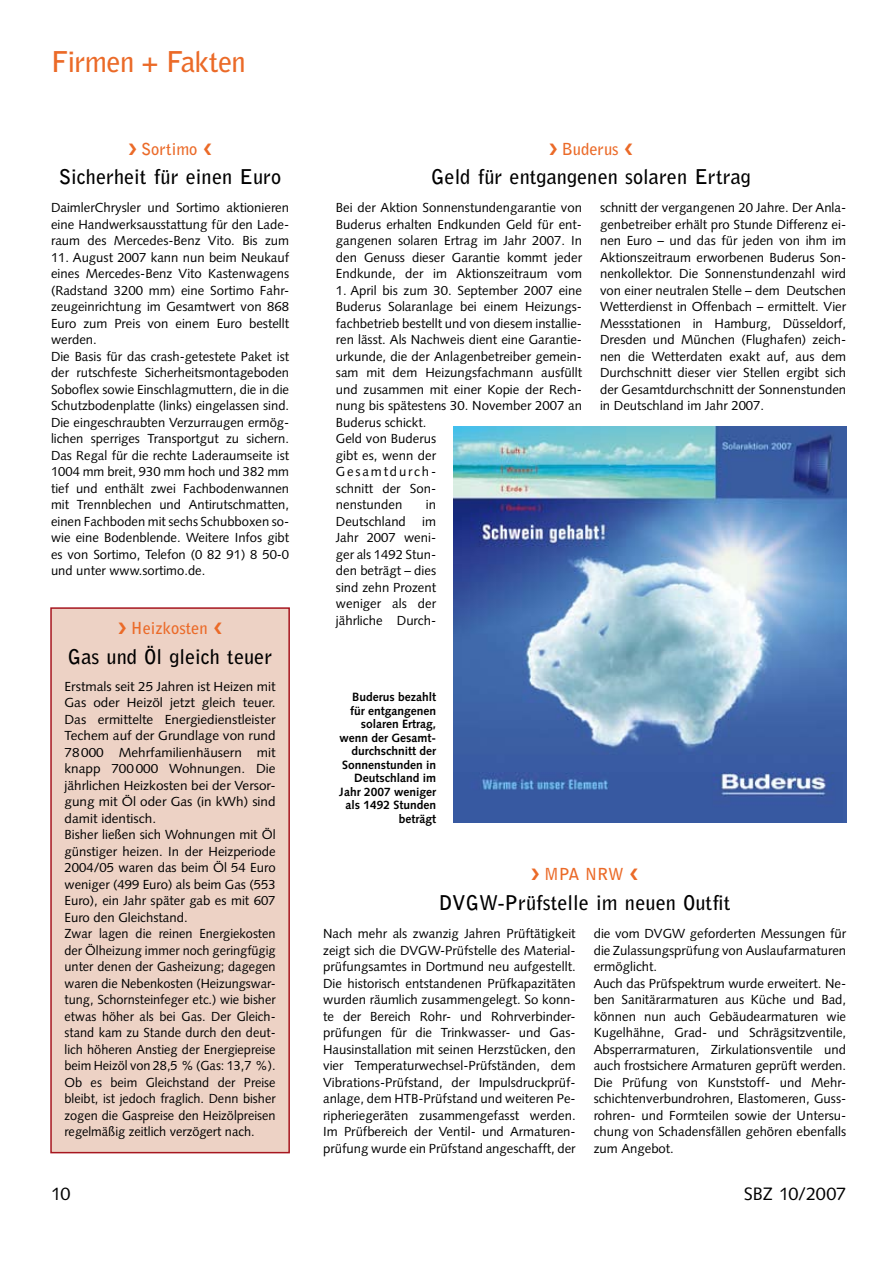
<style>
.page{position:relative;width:893px;height:1263px;background:#fff}
.page>*{position:absolute;margin:0;border:0;box-sizing:border-box;transform-origin:0 0}
.t1{font:700 28.5px "Bell Gothic Std";letter-spacing:-.025em;color:#eb6a28}
.t2{font:700 20.25px "Bell Gothic Std";color:#000}
.t3{font:18px "Syntax LT Std";letter-spacing:-.01em;color:#000}
.t4{font:700 16.5px "Bell Gothic Std";color:#eb6a28}
.t5{font:13.2px/16.5px "Syntax LT Std";color:#000}
.t6{font:700 12px/13.5px "Syntax LT Std";color:#000;text-align:right}
</style>
<div class="page">
<img style="left:453px;top:427px;width:393px;height:396px">
<div style="left:51px;top:608px;width:238px;height:544px;background:#edd2c5"></div>
<div style="left:50px;top:607px;width:240px;height:546px;border:2px solid #a7161f"></div>
<h1 class="t1" style="left:51px;top:45px;width:196px">Firmen + Fakten</h1>
<p class="t4" style="left:128px;top:139px;width:85px">❯ Sortimo ❮</p>
<h2 class="t2" style="left:59px;top:165px;width:224px">Sicherheit für einen Euro</h2>
<p class="t5" style="left:51px;top:199px;width:240px;text-align:justify">DaimlerChrysler und Sortimo aktionieren eine Handwerksausstattung für den Lade&shy;raum des Mercedes-Benz Vito. Bis zum</p>
<p class="t5" style="left:51px;top:249px;width:240px">11. August 2007 kann nun beim Neukauf eines Mercedes-Benz Vito Kastenwagens (Radstand 3200 mm) eine Sortimo Fahr&shy;zeugeinrichtung im Gesamtwert von 868<br>Euro zum Preis von einem Euro bestellt werden.<br>Die Basis für das crash-getestete Paket ist der rutschfeste Sicherheitsmontageboden Soboflex sowie Einschlagmuttern, die in die Schutzbodenplatte (links) eingelassen sind.<br>Die eingeschraubten Verzurraugen ermög&shy;lichen sperriges Transportgut zu sichern.<br>Das Regal für die rechte Laderaumseite ist 1004 mm breit, 930 mm hoch und 382 mm tief und enthält zwei Fachbodenwannen mit Trennblechen und Antirutschmatten, einen Fachboden mit sechs Schubboxen so&shy;wie eine Bodenblende. Weitere Infos gibt es von Sortimo, Telefon (0 82 91) 8 50-0 und unter www.sortimo.de.</p>
<p class="t4" style="left:118px;top:618px;width:106px">❯ Heizkosten ❮</p>
<h2 class="t2" style="left:68px;top:644px;width:206px">Gas und Öl gleich teuer</h2>
<p class="t5" style="left:65px;top:678px;width:213px">Erstmals seit 25 Jahren ist Heizen mit Gas oder Heizöl jetzt gleich teuer.<br>Das ermittelte Energiedienstleister Techem auf der Grundlage von rund 78 000 Mehrfamilienhäusern mit knapp 700000 Wohnungen. Die jährlichen Heizkosten bei der Versor&shy;gung mit Öl oder Gas (in kWh) sind damit identisch.<br>Bisher ließen sich Wohnungen mit Öl günstiger heizen. In der Heizperiode 2004/05 waren das beim Öl 54 Euro weniger (499 Euro) als beim Gas (553<br>Euro), ein Jahr später gab es mit 607<br>Euro den Gleichstand.<br>Zwar lagen die reinen Energiekosten der Ölheizung immer noch geringfügig unter denen der Gasheizung; dagegen waren die Nebenkosten (Heizungswar&shy;tung, Schornsteinfeger etc.) wie bisher etwas höher als bei Gas. Der Gleich&shy;stand kam zu Stande durch den deut&shy;lich höheren Anstieg der Energiepreise beim Heizöl von 28,5 % (Gas: 13,7 %).<br>Ob es beim Gleichstand der Preise bleibt, ist jedoch fraglich. Denn bisher zogen die Gaspreise den Heizölpreisen regelmäßig zeitlich verzögert nach.</p>
<p class="t4" style="left:549px;top:139px;width:85px">❯ Buderus ❮</p>
<h2 class="t2" style="left:431px;top:165px;width:321px">Geld für entgangenen solaren Ertrag</h2>
<p class="t5" style="left:336px;top:199px;width:248px;text-align:justify">Bei der Aktion Sonnenstundengarantie von Buderus erhalten Endkunden Geld für ent&shy;gangenen solaren Ertrag im Jahr 2007. In den Genuss dieser Garantie kommt jeder Endkunde, der im Aktionszeitraum vom</p>
<p class="t5" style="left:336px;top:282px;width:248px">1. April bis zum 30. September 2007 eine<br>Buderus Solaranlage bei einem Heizungs&shy;fachbetrieb bestellt und von diesem installie&shy;ren lässt. Als Nachweis dient eine Garantie&shy;urkunde, die der Anlagenbetreiber gemein&shy;sam mit dem Heizungsfachmann ausfüllt und zusammen mit einer Kopie der Rech&shy;nung bis spätestens 30. November 2007 an<br>Buderus schickt.<br>Geld von Buderus<br>gibt es, wenn der<br>Gesamtdurch-<br>schnitt der Son-<br>nenstunden</p>
<p class="t5" style="left:336px;top:496px;width:102px;text-align:justify;text-indent:90px">in Deutschland im Jahr 2007 weni&shy;ger als 1492 Stun&shy;den beträgt – dies sind zehn Prozent weniger als der jährliche Durch-</p>
<p class="t5" style="left:600px;top:199px;width:248px;text-align:justify">schnitt der vergangenen 20 Jahre. Der Anla&shy;genbetreiber erhält pro Stunde Differenz ei&shy;nen Euro – und das für jeden von ihm im Aktionszeitraum erworbenen Buderus Son&shy;nenkollektor. Die Sonnenstundenzahl wird von einer neutralen Stelle – dem Deutschen Wetterdienst in Offenbach – ermittelt. Vier Messstationen in Hamburg, Düsseldorf, Dresden und München (Flughafen) zeich&shy;nen die Wetterdaten exakt auf, aus dem Durchschnitt dieser vier Stellen ergibt sich der Gesamtdurchschnitt der Sonnenstunden in Deutschland im Jahr 2007.</p>
<p class="t6" style="left:339px;top:690px;width:98px">Buderus bezahlt für entgangenen solaren Ertrag, wenn der Gesamt&shy;durchschnitt der<br>Sonnenstunden in<br>Deutschland im<br>Jahr 2007 weniger als 1492 Stunden beträgt</p>
<p class="t4" style="left:531px;top:864px;width:108px">❯ MPA NRW ❮</p>
<h2 class="t2" style="left:439px;top:890px;width:294px">DVGW-Prüfstelle im neuen Outfit</h2>
<p class="t5" style="left:323px;top:925px;width:254px">Nach mehr als zwanzig Jahren Prüftätigkeit zeigt sich die DVGW-Prüfstelle des Material&shy;prüfungsamtes in Dortmund neu aufgestellt.<br>Die historisch entstandenen Prüfkapazitäten wurden räumlich zusammengelegt. So konn&shy;te der Bereich Rohr- und Rohrverbinder&shy;prüfungen für die Trinkwasser- und Gas-Hausinstallation mit seinen Herzstücken, den vier Temperaturwechsel-Prüfständen, dem Vibrations-Prüfstand, der Impulsdruckprüf&shy;anlage, dem HTB-Prüfstand und weiteren Pe&shy;ripheriegeräten zusammengefasst werden.<br>Im Prüfbereich der Ventil- und Armaturen&shy;prüfung wurde ein Prüfstand angeschafft, der</p>
<p class="t5" style="left:594px;top:925px;width:254px">die vom DVGW geforderten Messungen für die Zulassungsprüfung von Auslaufarmaturen ermöglicht.<br>Auch das Prüfspektrum wurde erweitert. Ne&shy;ben Sanitärarmaturen aus Küche und Bad, können nun auch Gebäudearmaturen wie Kugelhähne, Grad- und Schrägsitzventile, Absperrarmaturen, Zirkulationsventile und auch frostsichere Armaturen geprüft werden.<br>Die Prüfung von Kunststoff- und Mehr&shy;schichtenverbundrohren, Elastomeren, Guss&shy;rohren- und Formteilen sowie der Untersu&shy;chung von Schadensfällen gehören ebenfalls zum Angebot.</p>
<h3 class="t3" style="left:51px;top:1183px;width:21px">10</h3>
<h3 class="t3" style="left:744px;top:1183px;width:104px">SBZ 10/2007</h3>
</div>
